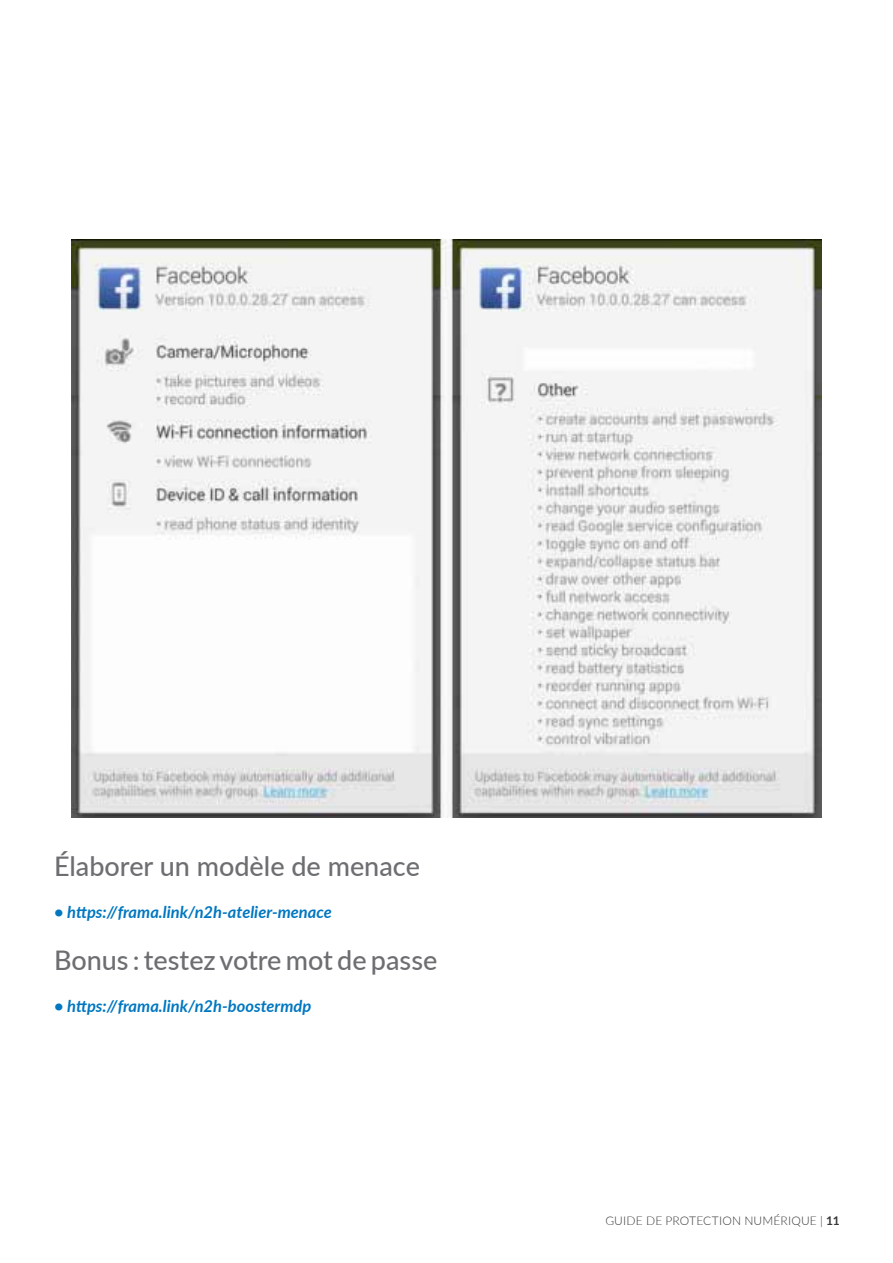
<style>
.page{position:relative;width:893px;height:1263px;background:#fff}
.page>*{position:absolute;margin:0;border:0;box-sizing:border-box;transform-origin:0 0}
.t1{font:500 27px "Lato";color:#6d6e71}
.t2{font:italic 700 16.5px "Lato";color:#0077c1}
.t3{font:300 12px "Lato";letter-spacing:.015em;color:#383839}
.s1{font-weight:700}
</style>
<div class="page">
<img style="left:71px;top:240px;width:750px;height:577px">
<h1 class="t1" style="left:54px;top:847px;width:367px">Élaborer un modèle de menace</h1>
<p class="t2" style="left:54px;top:900px;width:279px">• https://frama.link/n2h-atelier-menace</p>
<h1 class="t1" style="left:54px;top:941px;width:385px">Bonus : testez votre mot de passe</h1>
<p class="t2" style="left:54px;top:993px;width:259px">• https://frama.link/n2h-boostermdp</p>
<p class="t3" style="left:605px;top:1212px;width:69px">GUIDE DE PROT</p>
<p class="t3" style="left:696px;top:1212px;width:145px">ECTION N UMÉRIQUE | <span class="s1">11</span></p>
</div>
